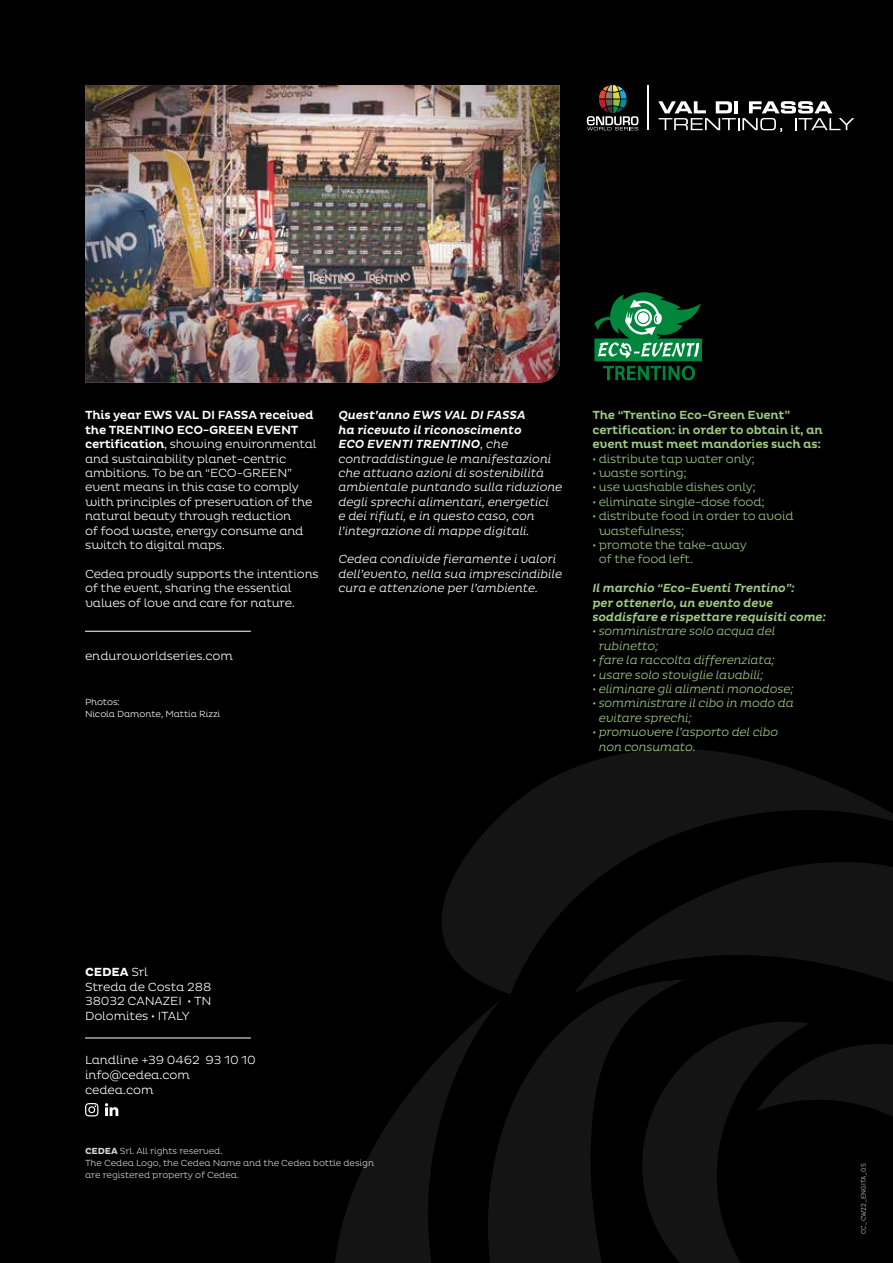
<style>
.page{position:relative;width:893px;height:1263px;background:#000}
.page>*{position:absolute;margin:0;border:0;box-sizing:border-box;transform-origin:0 0}
.t1{font:300 12px/14.4px "Pluto";letter-spacing:-.02em;color:#fff}
.t2{font:italic 300 12px/14.4px "Pluto";letter-spacing:-.01em;color:#fff}
.t3{font:italic 300 12px/14.4px "Pluto";letter-spacing:-.02em;color:#9ecb84}
.t4{font:300 12px/14.4px "Pluto";letter-spacing:-.02em;color:#9ecb84}
.t5{font:500 12px/14.4px "Pluto";letter-spacing:-.02em;color:#9ecb84}
.t6{font:italic 500 12px/14.4px "Pluto";letter-spacing:-.02em;color:#9ecb84}
.t7{font:300 9px/12px "Pluto";letter-spacing:-.01em;color:#dadada}
.t8{font:300 9px/12px "Pluto";letter-spacing:-.01em;color:#fff}
.t9{font:300 6.75px "Pluto Cond";letter-spacing:-.01em;color:#dadada}
.s1{font-weight:500}
.s2{font-weight:700}
</style>
<div class="page">
<img style="left:85px;top:85px;width:475px;height:298px">
<svg style="left:529px;top:1020px;width:73px;height:243px;background:#111"></svg>
<svg style="left:645px;top:1194px;width:33px;height:66px;fill:#141414"></svg>
<svg style="left:442px;top:749px;width:451px;height:245px;fill:#141414"></svg>
<svg style="left:678px;top:1194px;width:62px;height:69px"></svg>
<svg style="left:335px;top:1001px;width:194px;height:262px"></svg>
<svg style="left:574px;top:827px;width:319px;height:367px"></svg>
<svg style="left:658px;top:101px;width:196px;height:31px"></svg>
<hr style="left:647px;top:86px;width:2px;height:44px;background:#fff">
<svg style="left:587px;top:85px;width:51px;height:45px"></svg>
<svg style="left:594px;top:292px;width:108px;height:88px"></svg>
<hr style="left:85px;top:1037px;width:166px;height:1px;background:#fff">
<svg style="left:105px;top:1103px;width:13px;height:13px"></svg>
<svg style="left:85px;top:1103px;width:13px;height:13px"></svg>
<hr style="left:85px;top:631px;width:166px;height:1px;background:#fff">
<p class="t1" style="left:85px;top:408px;width:233px"><span class="s1">This year EWS VAL DI FASSA received the TRENTINO ECO-GREEN EVENT certification</span>, showing environmental and sustainability planet-centric ambitions. To be an “ECO-GREEN” event means in this case to comply with principles of preservation of the natural beauty through reduction<br>of food waste, energy consume and switch to digital maps.</p>
<p class="t1" style="left:85px;top:567px;width:235px">Cedea proudly supports the intentions of the event, sharing the essential values of love and care for nature.</p>
<p class="t1" style="left:85px;top:649px;width:149px">enduroworldseries.com</p>
<p class="t8" style="left:85px;top:696px;width:137px">Photos:<br>Nicola Damonte, Mattia Rizzi</p>
<p class="t2" style="left:338px;top:408px;width:226px"><span class="s1">Quest’anno EWS VAL DI FASSA<br>ha ricevuto il riconoscimento<br>ECO EVENTI TRENTINO</span>, che contraddistingue le manifestazioni che attuano azioni di sostenibilità ambientale puntando sulla riduzione degli sprechi alimentari, energetici<br>e dei rifiuti, e in questo caso, con l’integrazione di mappe digitali.</p>
<p class="t2" style="left:338px;top:552px;width:226px">Cedea condivide fieramente i valori dell’evento, nella sua imprescindibile cura e attenzione per l’ambiente.</p>
<p class="t5" style="left:592px;top:408px;width:232px">The “Trentino Eco-Green Event” certification: in order to obtain it, an event must meet mandories such as:</p>
<p class="t4" style="left:592px;top:451px;width:164px">• distribute tap water only;</p>
<p class="t4" style="left:592px;top:466px;width:96px">• waste sorting;</p>
<p class="t4" style="left:592px;top:480px;width:165px">• use washable dishes only;</p>
<p class="t4" style="left:592px;top:495px;width:174px">• eliminate single-dose food;</p>
<p class="t4" style="left:599px;top:509px;width:196px;text-indent:-6px">• distribute food in order to avoid wastefulness;</p>
<p class="t4" style="left:599px;top:538px;width:149px;text-indent:-6px">• promote the take-away of the food left.</p>
<p class="t6" style="left:592px;top:581px;width:235px">Il marchio “Eco-Eventi Trentino”:<br>per ottenerlo, un evento deve soddisfare e rispettare requisiti come:</p>
<p class="t3" style="left:599px;top:624px;width:178px;text-indent:-6px">• somministrare solo acqua del rubinetto;</p>
<p class="t3" style="left:592px;top:653px;width:184px">• fare la raccolta differenziata;</p>
<p class="t3" style="left:592px;top:667px;width:173px">• usare solo stoviglie lavabili;</p>
<p class="t3" style="left:592px;top:682px;width:203px">• eliminare gli alimenti monodose;</p>
<p class="t3" style="left:599px;top:696px;width:197px;text-indent:-6px">• somministrare il cibo in modo da evitare sprechi;</p>
<p class="t3" style="left:599px;top:725px;width:181px;text-indent:-6px">• promuovere l’asporto del cibo non consumato.</p>
<p class="t1" style="left:85px;top:965px;width:128px"><span class="s2">CEDEA</span> Srl<br>Streda de Costa 288<br>38032 CANAZEI • TN<br>Dolomites • ITALY</p>
<p class="t1" style="left:85px;top:1053px;width:172px;line-height:15px">Landline +39 0462 93 10 10 info@cedea.com cedea.com</p>
<p class="t7" style="left:85px;top:1144px;width:291px"><span class="s2">CEDEA</span> Srl. All rights reserved.<br>The Cedea Logo, the Cedea Name and the Cedea bottle design are registered property of Cedea.</p>
<p class="t9" style="left:860px;top:1234px;width:72px;rotate:-90deg">CC_CW22_ENGITA_05</p>
</div>
